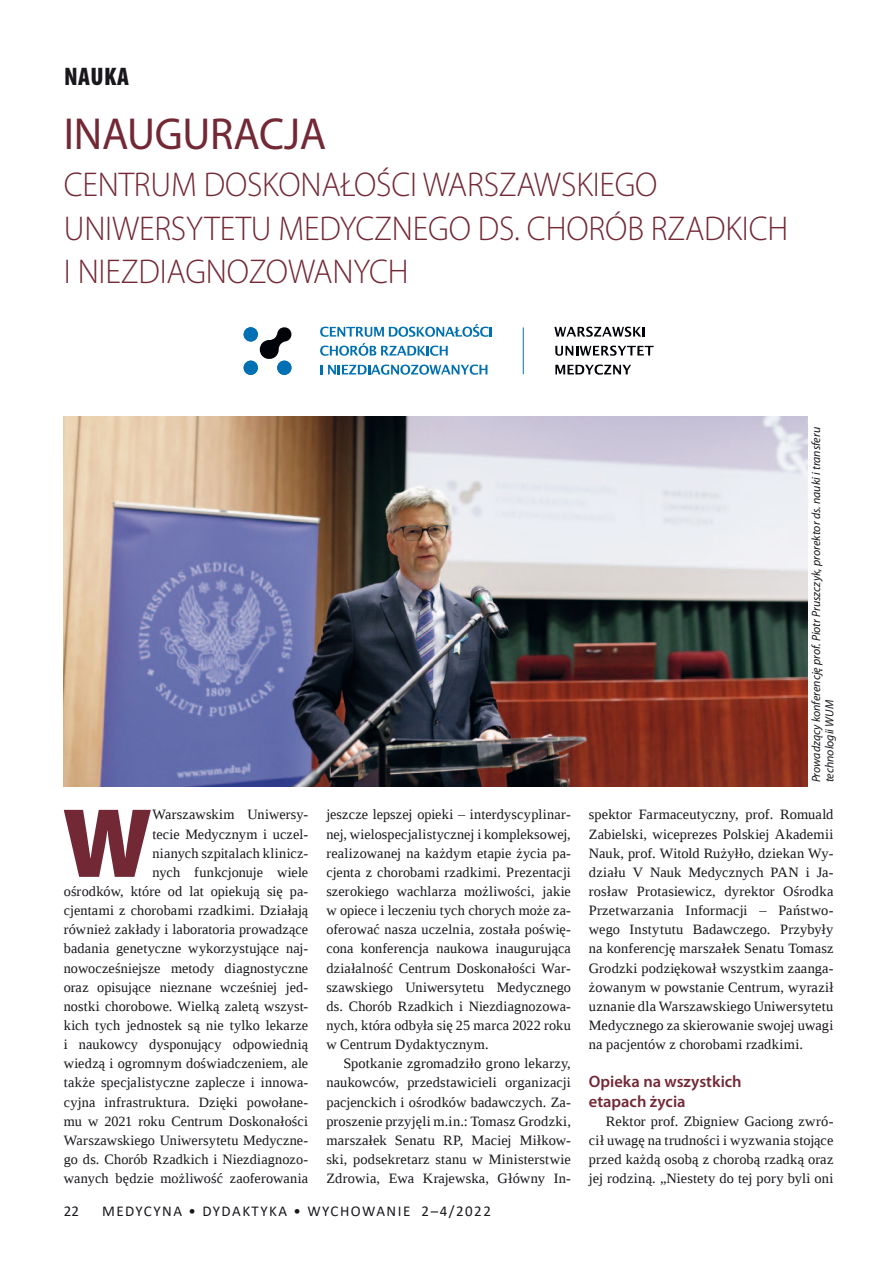
<style>
.page{position:relative;width:893px;height:1263px;background:#fff}
.page>*{position:absolute;margin:0;border:0;box-sizing:border-box;transform-origin:0 0}
.t1{font:900 99.45px "Myriad Pro";color:#732835}
.t2{font:45px "Myriad Pro";letter-spacing:-.005em;color:#732835;scale:.96 1}
.t3{font:300 34.5px/43.5px "Myriad Pro";letter-spacing:-.005em;color:#732835;scale:.96 1}
.t4{font:900 condensed 25.5px "Myriad Pro";letter-spacing:.02em;color:#1a171c}
.t5{font:600 16.5px/19.2px "Myriad Pro";color:#732835}
.t6{font:15px "Calibri";letter-spacing:.1em;color:#1a171c}
.t7{font:14.25px/19.2px "Liberation Serif";letter-spacing:.01em;color:#1a171c;text-align:justify}
.t8{font:italic 12px/13.5px "Myriad Pro";color:#1a171c}
</style>
<div class="page">
<img style="left:64px;top:417px;width:744px;height:370px">
<svg style="left:320px;top:324px;width:172px;height:13px"></svg>
<svg style="left:320px;top:343px;width:128px;height:13px"></svg>
<svg style="left:321px;top:365px;width:166px;height:10px"></svg>
<svg style="left:554px;top:327px;width:91px;height:10px"></svg>
<svg style="left:555px;top:346px;width:99px;height:10px"></svg>
<svg style="left:555px;top:364px;width:76px;height:11px"></svg>
<hr style="left:523px;top:327px;width:1px;height:47px;background:#0070b4">
<div style="left:244px;top:327px;width:14px;height:14px;background:#0070b4;border-radius:50%"></div>
<div style="left:244px;top:361px;width:14px;height:14px;background:#0070b4;border-radius:50%"></div>
<div style="left:277px;top:361px;width:14px;height:14px;background:#0070b4;border-radius:50%"></div>
<svg style="left:259px;top:327px;width:33px;height:32px"></svg>
<h3 class="t4" style="left:64px;top:60px;width:66px">NAUKA</h3>
<h2 class="t2" style="left:64px;top:106px;width:275px">INAUGURACJA</h2>
<h3 class="t3" style="left:64px;top:163px;width:756px">CENTRUM DOSKONAŁOŚCI WARSZAWSKIEGO<br>UNIWERSYTETU MEDYCZNEGO DS. CHORÓB RZADKICH<br>I NIEZDIAGNOZOWANYCH</h3>
<p class="t8" style="left:809px;top:782px;width:357px;rotate:-90deg">Prowadzący konferencję prof. Piotr Pruszczyk, prorektor ds. nauki i transferu technologii WUM</p>
<p class="t7" style="left:64px;top:805px;width:246px;text-align:right">Warszawskim Uniwersy-<br>tecie Medycznym i uczel-<br>nianych szpitalach klinicz-<br>nych funkcjonuje wiele<br>ośrodków, które od lat opiekują się pa&shy;cjentami z chorobami rzadkimi. Działają również zakłady i laboratoria prowadzące badania genetyczne wykorzystujące naj&shy;nowocześniejsze metody diagnostyczne oraz opisujące nieznane wcześniej jed&shy;nostki chorobowe. Wielką zaletą wszyst&shy;kich tych jednostek są nie tylko lekarze i naukowcy dysponujący odpowiednią wiedzą i ogromnym doświadczeniem, ale także specjalistyczne zaplecze i innowa&shy;cyjna infrastruktura. Dzięki powołane&shy;mu w 2021 roku Centrum Doskonałości Warszawskiego Uniwersytetu Medyczne&shy;go ds. Chorób Rzadkich i Niezdiagnozo&shy;wanych będzie możliwość zaoferowania</p>
<h1 class="t1" style="left:62px;top:777px;width:92px">W</h1>
<p class="t7" style="left:326px;top:805px;width:246px">jeszcze lepszej opieki – interdyscyplinar&shy;nej, wielospecjalistycznej i kompleksowej, realizowanej na każdym etapie życia pa&shy;cjenta z chorobami rzadkimi. Prezentacji szerokiego wachlarza możliwości, jakie w opiece i leczeniu tych chorych może za&shy;oferować nasza uczelnia, została poświę&shy;cona konferencja naukowa inaugurująca działalność Centrum Doskonałości War&shy;szawskiego Uniwersytetu Medycznego ds. Chorób Rzadkich i Niezdiagnozowa&shy;nych, która odbyła się 25 marca 2022 roku w Centrum Dydaktycznym.</p>
<p class="t7" style="left:326px;top:1054px;width:246px;text-indent:17px">Spotkanie zgromadziło grono lekarzy, naukowców, przedstawicieli organizacji pacjenckich i ośrodków badawczych. Za&shy;proszenie przyjęli m.in.: Tomasz Grodzki, marszałek Senatu RP, Maciej Miłkow&shy;ski, podsekretarz stanu w Ministerstwie Zdrowia, Ewa Krajewska, Główny In-</p>
<p class="t7" style="left:589px;top:805px;width:246px">spektor Farmaceutyczny, prof. Romuald Zabielski, wiceprezes Polskiej Akademii Nauk, prof. Witold Rużyłło, dziekan Wy&shy;działu V Nauk Medycznych PAN i Ja&shy;rosław Protasiewicz, dyrektor Ośrodka Przetwarzania Informacji – Państwo&shy;wego Instytutu Badawczego. Przybyły na konferencję marszałek Senatu Tomasz Grodzki podziękował wszystkim zaanga&shy;żowanym w powstanie Centrum, wyraził uznanie dla Warszawskiego Uniwersytetu Medycznego za skierowanie swojej uwagi na pacjentów z chorobami rzadkimi.</p>
<p class="t5" style="left:589px;top:1072px;width:154px">Opieka na wszystkich etapach życia</p>
<p class="t7" style="left:589px;top:1111px;width:246px;text-indent:17px">Rektor prof. Zbigniew Gaciong zwró&shy;cił uwagę na trudności i wyzwania stojące przed każdą osobą z chorobą rzadką oraz jej rodziną. „Niestety do tej pory byli oni</p>
<p class="t6" style="left:64px;top:1201px;width:17px">22</p>
<p class="t6" style="left:102px;top:1201px;width:390px">MEDYCYNA • DYDAKTYKA • WYCHOWANIE 2–4/2022</p>
</div>
